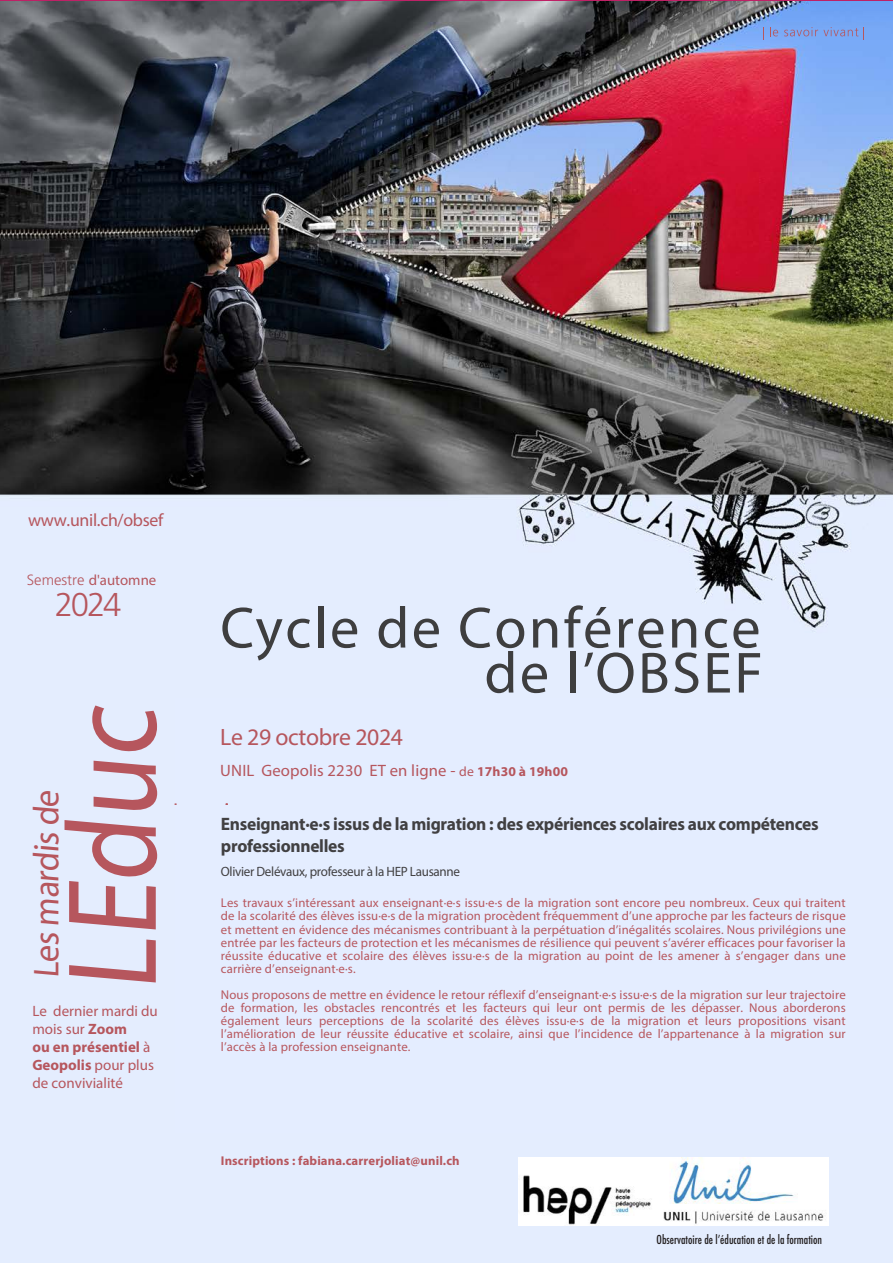
<style>
.page{position:relative;width:893px;height:1263px;background:#fff}
.page>*{position:absolute;margin:0;border:0;box-sizing:border-box;transform-origin:0 0}
.t1{font:128.55px "Myriad Pro";color:#b6565d;scale:.87 1}
.t2{font:58.5px/45px "Myriad Pro";letter-spacing:.04em;color:#3e3e3f;text-align:right}
.t3{font:36px "Myriad Pro";color:#b6565d;scale:.96 1}
.dates{font:300 33px "Frutiger LT Std";color:#b6565d}
.t4{font:23.7px "Myriad Pro";letter-spacing:-.015em;color:#b6565d}
.t5{font:700 18px/22.5px "Myriad Pro";letter-spacing:-.015em;color:#414042}
.dates-2{font:17.85px "Myriad Pro";letter-spacing:-.015em;color:#b6565d}
.t6{font:16.5px "Myriad Pro";letter-spacing:.01em;color:#b6565d}
.t7{font:15px/17.9px "Myriad Pro";color:#b6565d}
.dates-3{font:14.85px "Myriad Pro";color:#b6565d}
.t8{font:13.5px "Myriad Pro";letter-spacing:-.025em;color:#414042}
.t9{font:12.75px/13px "Myriad Pro";letter-spacing:.01em;color:#b7575e;text-align:justify}
.t10{font:700 12.75px "Myriad Pro";letter-spacing:.01em;color:#b7575e}
.t11{font:500 condensed 12px "Futura";color:#231f20;scale:.95 1}
.s1{font-family:"Frutiger LT Std";font-weight:300}
.s2{font-weight:700}
.s3{font-size:13.5px}
.s4{font-weight:700;font-size:13.5px}
</style>
<div class="page">
<img style="left:0;top:1px;width:893px;height:1262px">
<svg style="left:763px;top:27px;width:1px;height:12px"></svg>
<svg style="left:770px;top:27px;width:8px;height:9px"></svg>
<svg style="left:784px;top:27px;width:80px;height:12px"></svg>
<svg style="left:516px;top:1155px;width:308px;height:67px"></svg>
<div style="left:174px;top:697px;width:719px;height:436px;background:#e4edff"></div>
<img style="left:518px;top:1157px;width:310px;height:68px">
<p class="dates-2" style="left:28px;top:509px;width:137px">www.unil.ch/obsef</p>
<p class="dates-3" style="left:27px;top:571px;width:131px"><span class="s1">Semestre</span> d'automne</p>
<p class="dates" style="left:55px;top:586px;width:68px">2024</p>
<p class="t1" style="left:33px;top:991px;width:343px;rotate:-90deg">LEduc</p>
<p class="t3" style="left:24px;top:978px;width:201px;rotate:-90deg">Les mardis de</p>
<p class="t7" style="left:32px;top:1002px;width:127px">Le dernier mardi du</p>
<p class="t7" style="left:32px;top:1020px;width:123px">mois sur <span class="s2">Zoom<br>ou en présentiel</span> à<br><span class="s2">Geopolis</span> pour plus de convivialité</p>
<h2 class="t2" style="left:220px;top:604px;width:544px">Cycle de Conférence de l’OBSEF</h2>
<h3 class="t4" style="left:220px;top:722px;width:184px">Le 29 octobre 2024</h3>
<p class="t6" style="left:220px;top:760px;width:349px">UNIL Geopolis 2230 ET en ligne - <span class="s3">de</span> <span class="s4">17h30 à 19h00</span></p>
<h3 class="t5" style="left:221px;top:812px;width:599px">Enseignant·e·s issus de la migration : des expériences scolaires aux compétences professionnelles</h3>
<p class="t8" style="left:221px;top:863px;width:241px">Olivier Delévaux, professeur à la HEP Lausanne</p>
<p class="t9" style="left:221px;top:896px;width:626px">Les travaux s’intéressant aux enseignant·e·s issu·e·s de la migration sont encore peu nombreux. Ceux qui traitent de la scolarité des élèves issu·e·s de la migration procèdent fréquemment d’une approche par les facteurs de risque et mettent en évidence des mécanismes contribuant à la perpétuation d’inégalités scolaires. Nous privilégions une entrée par les facteurs de protection et les mécanismes de résilience qui peuvent s’avérer efficaces pour favoriser la réussite éducative et scolaire des élèves issu·e·s de la migration au point de les amener à s’engager dans une carrière d’enseignant·e·s.</p>
<p class="t9" style="left:221px;top:988px;width:626px">Nous proposons de mettre en évidence le retour réflexif d’enseignant·e·s issu·e·s de la migration sur leur trajectoire de formation, les obstacles rencontrés et les facteurs qui leur ont permis de les dépasser. Nous aborderons également leurs perceptions de la scolarité des élèves issu·e·s de la migration et leurs propositions visant l’amélioration de leur réussite éducative et scolaire, ainsi que l’incidence de l’appartenance à la migration sur l’accès à la profession enseignante.</p>
<p class="t10" style="left:221px;top:1152px;width:240px">Inscriptions : fabiana.carrerjoliat@unil.ch</p>
<p class="t11" style="left:657px;top:1232px;width:176px">Observatoire de l’éducation et de la formation</p>
</div>
